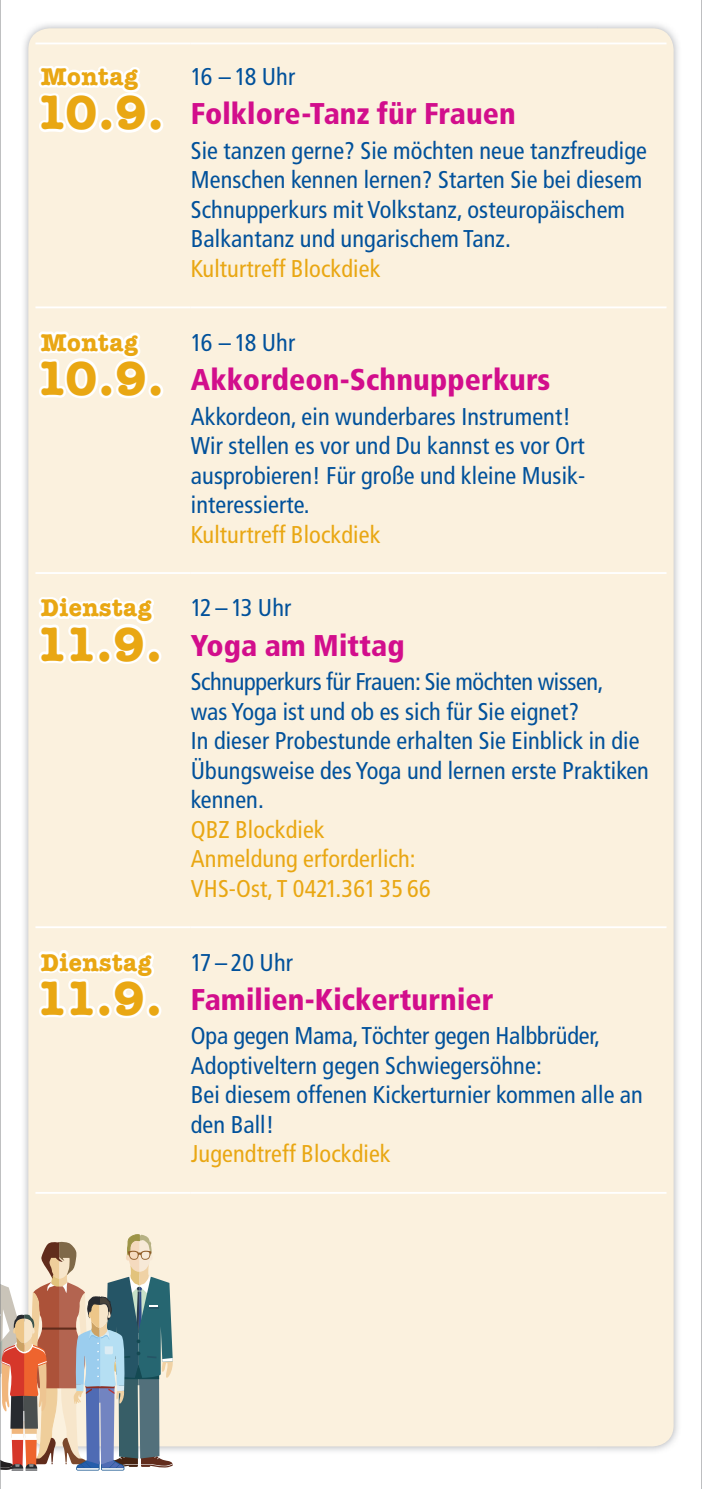
<style>
.page{position:relative;width:702px;height:1489px;background:#fff}
.page>*{position:absolute;margin:0;border:0;box-sizing:border-box;transform-origin:0 0}
.t1{font:700 50px "American Typewriter";letter-spacing:-.045em;color:#e9a713}
.t2{font:900 condensed 30px "Frutiger";letter-spacing:.005em;color:#d20e8c}
.t3{font:700 25px "American Typewriter";letter-spacing:.02em;color:#e9a713}
.t4{font:condensed 24.25px/29.5px "Frutiger";letter-spacing:.005em;color:#01519b}
.t5{font:condensed 24.25px/29.5px "Frutiger";letter-spacing:.005em;color:#e9a713}
</style>
<div class="page">
<div style="left:28px;top:28px;width:645px;height:1418px;background:#fbf1de;border-radius:21px"></div>
<hr style="left:35px;top:43px;width:156px;height:1px;background:#fff">
<hr style="left:191px;top:43px;width:475px;height:1px;background:#fff">
<hr style="left:35px;top:306px;width:156px;height:2px;background:#fff">
<hr style="left:191px;top:306px;width:475px;height:2px;background:#fff">
<hr style="left:35px;top:572px;width:156px;height:2px;background:#fff">
<hr style="left:191px;top:572px;width:475px;height:2px;background:#fff">
<hr style="left:35px;top:926px;width:156px;height:2px;background:#fff">
<hr style="left:191px;top:926px;width:475px;height:2px;background:#fff">
<hr style="left:35px;top:1191px;width:156px;height:2px;background:#fff">
<hr style="left:191px;top:1191px;width:475px;height:2px;background:#fff">
<svg style="left:34px;top:32px;width:132px;height:101px"></svg>
<svg style="left:35px;top:306px;width:131px;height:93px"></svg>
<svg style="left:39px;top:596px;width:123px;height:68px"></svg>
<svg style="left:39px;top:950px;width:123px;height:68px"></svg>
<svg style="left:1px;top:1234px;width:172px;height:236px"></svg>
<hr style="left:0;top:0;width:1px;height:1488px;background:#808285">
<hr style="left:701px;top:0;width:1px;height:1488px;background:#808285">
<p class="t3" style="left:41px;top:55px;width:98px">Montag</p>
<h1 class="t1" style="left:35px;top:69px;width:130px">10.9.</h1>
<p class="t4" style="left:191px;top:62px;width:106px">16 – 18 Uhr</p>
<p class="t2" style="left:191px;top:96px;width:326px">Folklore-Tanz für Frauen</p>
<p class="t4" style="left:191px;top:136px;width:457px">Sie tanzen gerne? Sie möchten neue tanzfreudige Menschen kennen lernen? Starten Sie bei diesem Schnupperkurs mit Volkstanz, osteuropäischem Balkantanz und ungarischem Tanz.</p>
<p class="t5" style="left:191px;top:254px;width:191px">Kulturtreff Blockdiek</p>
<p class="t3" style="left:41px;top:321px;width:98px">Montag</p>
<h1 class="t1" style="left:35px;top:335px;width:130px">10.9.</h1>
<p class="t4" style="left:191px;top:328px;width:106px">16 – 18 Uhr</p>
<p class="t2" style="left:191px;top:361px;width:361px">Akkordeon-Schnupperkurs</p>
<p class="t4" style="left:191px;top:401px;width:396px">Akkordeon, ein wunderbares Instrument!<br>Wir stellen es vor und Du kannst es vor Ort ausprobieren! Für große und kleine Musik&shy;interessierte.</p>
<p class="t5" style="left:191px;top:519px;width:191px">Kulturtreff Blockdiek</p>
<p class="t3" style="left:41px;top:586px;width:112px">Dienstag</p>
<h1 class="t1" style="left:35px;top:600px;width:128px">11.9.</h1>
<p class="t4" style="left:191px;top:593px;width:102px">12 – 13 Uhr</p>
<p class="t2" style="left:191px;top:627px;width:215px">Yoga am Mittag</p>
<p class="t4" style="left:191px;top:667px;width:459px">Schnupperkurs für Frauen: Sie möchten wissen,<br>was Yoga ist und ob es sich für Sie eignet?<br>In dieser Probestunde erhalten Sie Einblick in die Übungsweise des Yoga und lernen erste Praktiken kennen.</p>
<p class="t5" style="left:191px;top:814px;width:241px">QBZ Blockdiek<br>Anmeldung erforderlich:<br>VHS-Ost, T 0421.361 35 66</p>
<p class="t3" style="left:41px;top:940px;width:112px">Dienstag</p>
<h1 class="t1" style="left:35px;top:954px;width:128px">11.9.</h1>
<p class="t4" style="left:191px;top:947px;width:104px">17 – 20 Uhr</p>
<p class="t2" style="left:191px;top:981px;width:304px">Familien-Kickerturnier</p>
<p class="t4" style="left:191px;top:1021px;width:453px">Opa gegen Mama, Töchter gegen Halbbrüder, Adoptiveltern gegen Schwiegersöhne:<br>Bei diesem offenen Kickerturnier kommen alle an den Ball!</p>
<p class="t5" style="left:191px;top:1139px;width:201px">Jugendtreff Blockdiek</p>
</div>
